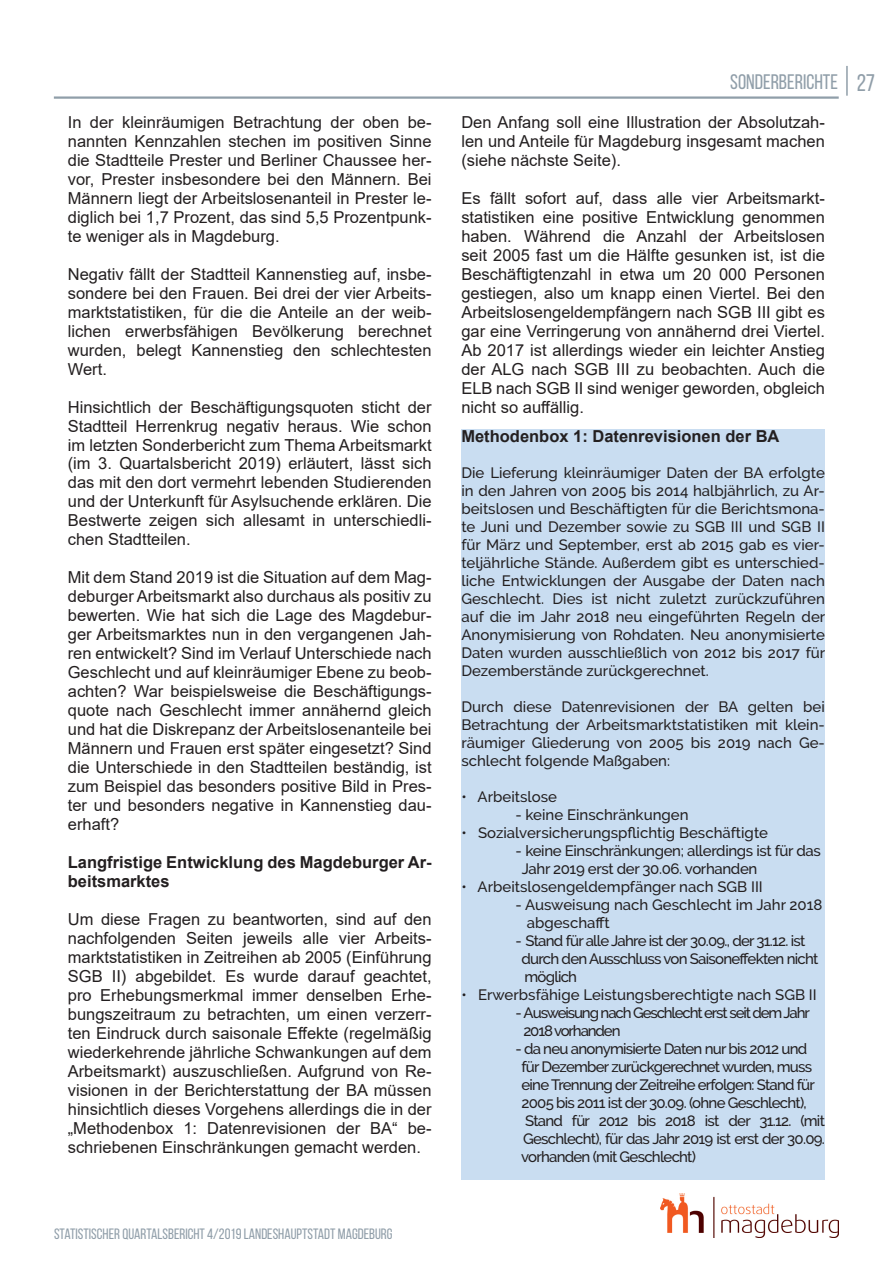
<style>
.page{position:relative;width:893px;height:1263px;background:#fff}
.page>*{position:absolute;margin:0;border:0;box-sizing:border-box;transform-origin:0 0}
.t1{font:24px "Bebas Neue";color:#909ea9}
.t2{font:21px "Bebas Neue";color:#909ea9}
.t3{font:16.5px/19px "Arial";color:#231f20;text-align:justify}
.t4{font:700 16.5px/19px "Arial";color:#231f20}
.t5{font:500 15px/18px "Raleway";letter-spacing:-.025em;color:#231f20;text-align:justify}
.t6{font:500 15px/18px "Raleway";letter-spacing:-.05em;color:#231f20}
.t7{font:500 15px/18px "Raleway";color:#231f20}
.t8{font:15px "Bebas Neue";color:#909ea9}
.t9{font:500 15px/18px "Raleway";letter-spacing:-.075em;color:#231f20}
</style>
<div class="page">
<img style="left:661px;top:1193px;width:178px;height:44px">
<hr style="left:846px;top:66px;width:2px;height:30px;background:#909ea9">
<hr style="left:54px;top:96px;width:785px;height:3px;background:#909ea9">
<div style="left:461px;top:429px;width:364px;height:751px;background:#c9ddf1"></div>
<p class="t3" style="left:68px;top:112px;width:365px">In der kleinräumigen Betrachtung der oben be&shy;nannten Kennzahlen stechen im positiven Sinne die Stadtteile Prester und Berliner Chaussee her&shy;vor, Prester insbesondere bei den Männern. Bei Männern liegt der Arbeitslosenanteil in Prester le&shy;diglich bei 1,7 Prozent, das sind 5,5 Prozentpunk&shy;te weniger als in Magdeburg.</p>
<p class="t3" style="left:68px;top:264px;width:365px">Negativ fällt der Stadtteil Kannenstieg auf, insbe&shy;sondere bei den Frauen. Bei drei der vier Arbeits&shy;marktstatistiken, für die die Anteile an der weib&shy;lichen erwerbsfähigen Bevölkerung berechnet wurden, belegt Kannenstieg den schlechtesten Wert.</p>
<p class="t3" style="left:68px;top:397px;width:365px">Hinsichtlich der Beschäftigungsquoten sticht der Stadtteil Herrenkrug negativ heraus. Wie schon im letzten Sonderbericht zum Thema Arbeitsmarkt (im 3. Quartalsbericht 2019) erläutert, lässt sich das mit den dort vermehrt lebenden Studierenden und der Unterkunft für Asylsuchende erklären. Die Bestwerte zeigen sich allesamt in unterschiedli&shy;chen Stadtteilen.</p>
<p class="t3" style="left:68px;top:568px;width:365px">Mit dem Stand 2019 ist die Situation auf dem Mag&shy;deburger Arbeitsmarkt also durchaus als positiv zu bewerten. Wie hat sich die Lage des Magdebur&shy;ger Arbeitsmarktes nun in den vergangenen Jah&shy;ren entwickelt? Sind im Verlauf Unterschiede nach Geschlecht und auf kleinräumiger Ebene zu beob&shy;achten? War beispielsweise die Beschäftigungs&shy;quote nach Geschlecht immer annähernd gleich und hat die Diskrepanz der Arbeitslosenanteile bei Männern und Frauen erst später eingesetzt? Sind die Unterschiede in den Stadtteilen beständig, ist zum Beispiel das besonders positive Bild in Pres&shy;ter und besonders negative in Kannenstieg dau&shy;erhaft?</p>
<p class="t4" style="left:68px;top:853px;width:365px">Langfristige Entwicklung des Magdeburger Ar&shy;beitsmarktes</p>
<p class="t3" style="left:68px;top:909px;width:365px">Um diese Fragen zu beantworten, sind auf den nachfolgenden Seiten jeweils alle vier Arbeits&shy;marktstatistiken in Zeitreihen ab 2005 (Einführung SGB II) abgebildet. Es wurde darauf geachtet, pro Erhebungsmerkmal immer denselben Erhe&shy;bungszeitraum zu betrachten, um einen verzerr&shy;ten Eindruck durch saisonale Effekte (regelmäßig wiederkehrende jährliche Schwankungen auf dem Arbeitsmarkt) auszuschließen. Aufgrund von Re&shy;visionen in der Berichterstattung der BA müssen hinsichtlich dieses Vorgehens allerdings die in der „Methodenbox 1: Datenrevisionen der BA“ be&shy;schriebenen Einschränkungen gemacht werden.</p>
<p class="t8" style="left:54px;top:1225px;width:340px">STATISTISCHER QUARTALSBERICHT 4/2019 LANDESHAUPTSTADT MAGDEBURG</p>
<p class="t2" style="left:730px;top:70px;width:109px">SONDERBERICHTE</p>
<p class="t3" style="left:461px;top:113px;width:365px">Den Anfang soll eine Illustration der Absolutzah&shy;len und Anteile für Magdeburg insgesamt machen (siehe nächste Seite).</p>
<p class="t3" style="left:461px;top:188px;width:365px">Es fällt sofort auf, dass alle vier Arbeitsmarkt&shy;statistiken eine positive Entwicklung genommen haben. Während die Anzahl der Arbeitslosen seit 2005 fast um die Hälfte gesunken ist, ist die Beschäftigtenzahl in etwa um 20 000 Personen gestiegen, also um knapp einen Viertel. Bei den Arbeitslosengeldempfängern nach SGB III gibt es gar eine Verringerung von annähernd drei Viertel.<br>Ab 2017 ist allerdings wieder ein leichter Anstieg der ALG nach SGB III zu beobachten. Auch die ELB nach SGB II sind weniger geworden, obgleich nicht so auffällig.</p>
<p class="t4" style="left:461px;top:426px;width:320px">Methodenbox 1: Datenrevisionen der BA</p>
<p class="t5" style="left:461px;top:462px;width:365px">Die Lieferung kleinräumiger Daten der BA erfolgte in den Jahren von 2005 bis 2014 halbjährlich, zu Ar&shy;beitslosen und Beschäftigten für die Berichtsmona&shy;te Juni und Dezember sowie zu SGB III und SGB II für März und September, erst ab 2015 gab es vier&shy;teljährliche Stände. Außerdem gibt es unterschied&shy;liche Entwicklungen der Ausgabe der Daten nach Geschlecht. Dies ist nicht zuletzt zurückzuführen auf die im Jahr 2018 neu eingeführten Regeln der Anonymisierung von Rohdaten. Neu anonymisierte Daten wurden ausschließlich von 2012 bis 2017 für Dezemberstände zurückgerechnet.</p>
<p class="t5" style="left:461px;top:696px;width:365px">Durch diese Datenrevisionen der BA gelten bei Betrachtung der Arbeitsmarktstatistiken mit klein&shy;räumiger Gliederung von 2005 bis 2019 nach Ge&shy;schlecht folgende Maßgaben:</p>
<p class="t7" style="left:461px;top:786px;width:97px">• Arbeitslose</p>
<p class="t7" style="left:515px;top:804px;width:175px">- keine Einschränkungen</p>
<p class="t7" style="left:461px;top:822px;width:308px">• Sozialversicherungspflichtig Beschäftigte</p>
<p class="t5" style="left:522px;top:840px;width:300px;text-indent:-6px">- keine Einschränkungen; allerdings ist für das<br>Jahr 2019 erst der 30.06. vorhanden</p>
<p class="t7" style="left:461px;top:876px;width:303px">• Arbeitslosengeldempfänger nach SGB III</p>
<p class="t7" style="left:527px;top:894px;width:297px;text-indent:-11px">- Ausweisung nach Geschlecht im Jahr 2018 abgeschafft</p>
<p class="t6" style="left:521px;top:930px;width:298px;text-indent:-6px">- Stand für alle Jahre ist der 30.09., der 31.12. ist durch den Ausschluss von Saisoneffekten nicht möglich</p>
<p class="t7" style="left:461px;top:984px;width:357px">• Erwerbsfähige Leistungsberechtigte nach SGB II</p>
<p class="t9" style="left:523px;top:1002px;width:288px;text-indent:-8px">- Ausweisung nach Geschlecht erst seit dem Jahr<br>2018 vorhanden</p>
<p class="t6" style="left:521px;top:1038px;width:305px;text-indent:-6px">- da neu anonymisierte Daten nur bis 2012 und für Dezember zurückgerechnet wurden, muss eine Trennung der Zeitreihe erfolgen: Stand für 2005 bis 2011 ist der 30.09. (ohne Geschlecht), Stand für 2012 bis 2018 ist der 31.12. (mit Geschlecht), für das Jahr 2019 ist erst der 30.09. vorhanden (mit Geschlecht)</p>
<h1 class="t1" style="left:857px;top:70px;width:20px">27</h1>
</div>
